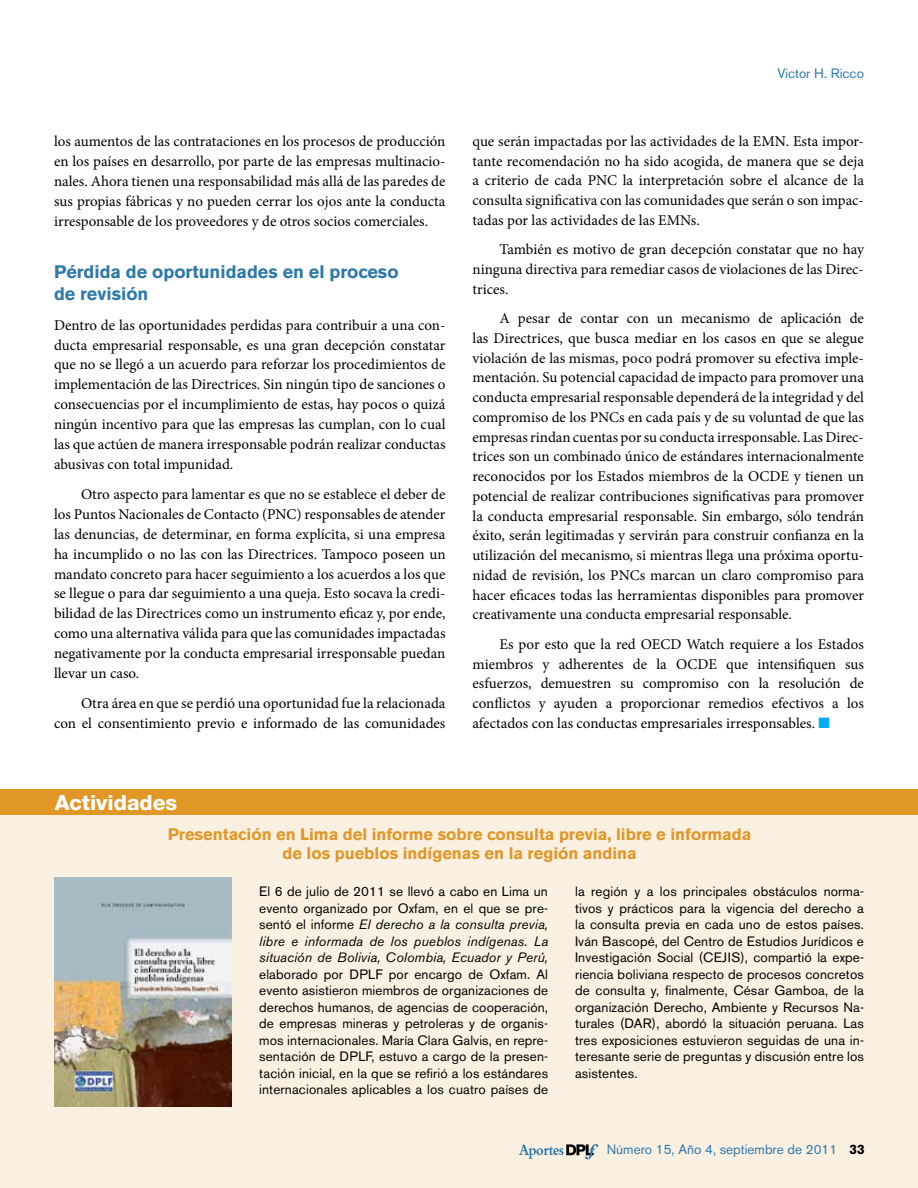
<style>
.page{position:relative;width:918px;height:1188px;background:#fff}
.page>*{position:absolute;margin:0;border:0;box-sizing:border-box;transform-origin:0 0}
.t1{font:800 21px "Helvetica Neue";color:#fff}
.t2{font:700 18px/22px "Akzidenz Grotesk BE";color:#2f79a9}
.t3{font:700 16.5px/19.5px "Akzidenz Grotesk BE";color:#e09726;text-align:center}
.t4{font:15px/19.8px "Minion Pro";color:#000;text-align:justify}
.t5{font:13.5px/16.5px "Akzidenz Grotesk BE";letter-spacing:.01em;color:#000;text-align:justify}
.t6{font:italic 13.5px/16.5px "Akzidenz Grotesk BE";letter-spacing:.01em;color:#000;text-align:justify}
.t7{font:13.5px "Akzidenz Grotesk BE";color:#2f79a9}
.s1{color:#00aeef}
.s2{font-style:normal}
.s3{font-weight:700;color:#000}
</style>
<div class="page">
<div style="left:0;top:809px;width:918px;height:379px;background:#faf0e2"></div>
<div style="left:0;top:789px;width:918px;height:26px;background:#e09726"></div>
<img style="left:55px;top:877px;width:177px;height:230px">
<svg style="left:519px;top:1144px;width:79px;height:15px"></svg>
<p class="t4" style="left:54px;top:131px;width:393px">los aumentos de las contrataciones en los procesos de producción en los países en desarrollo, por parte de las empresas multinacio&shy;nales. Ahora tienen una responsabilidad más allá de las paredes de sus propias fábricas y no pueden cerrar los ojos ante la conducta irresponsable de los proveedores y de otros socios comerciales.</p>
<p class="t2" style="left:54px;top:261px;width:346px">Pérdida de oportunidades en el proceso de revisión</p>
<p class="t4" style="left:54px;top:315px;width:393px">Dentro de las oportunidades perdidas para contribuir a una con&shy;ducta empresarial responsable, es una gran decepción constatar que no se llegó a un acuerdo para reforzar los procedimientos de implementación de las Directrices. Sin ningún tipo de sanciones o consecuencias por el incumplimiento de estas, hay pocos o quizá ningún incentivo para que las empresas las cumplan, con lo cual las que actúen de manera irresponsable podrán realizar conductas abusivas con total impunidad.</p>
<p class="t4" style="left:54px;top:484px;width:393px;text-indent:27px">Otro aspecto para lamentar es que no se establece el deber de los Puntos Nacionales de Contacto (PNC) responsables de atender las denuncias, de determinar, en forma explícita, si una empresa ha incumplido o no las con las Directrices. Tampoco poseen un mandato concreto para hacer seguimiento a los acuerdos a los que se llegue o para dar seguimiento a una queja. Esto socava la credi&shy;bilidad de las Directrices como un instrumento eficaz y, por ende, como una alternativa válida para que las comunidades impactadas negativamente por la conducta empresarial irresponsable puedan llevar un caso.</p>
<p class="t4" style="left:54px;top:693px;width:393px;text-align:right">Otra área en que se perdió una oportunidad fue la relacionada<br>con el consentimiento previo e informado de las comunidades</p>
<p class="t7" style="left:778px;top:65px;width:88px">Victor H. Ricco</p>
<p class="t4" style="left:472px;top:131px;width:393px">que serán impactadas por las actividades de la EMN. Esta impor&shy;tante recomendación no ha sido acogida, de manera que se deja a criterio de cada PNC la interpretación sobre el alcance de la consulta significativa con las comunidades que serán o son impac&shy;tadas por las actividades de las EMNs.</p>
<p class="t4" style="left:472px;top:240px;width:393px;text-indent:27px">También es motivo de gran decepción constatar que no hay ninguna directiva para remediar casos de violaciones de las Direc&shy;trices.</p>
<p class="t4" style="left:472px;top:309px;width:393px;text-indent:27px">A pesar de contar con un mecanismo de aplicación de las Directrices, que busca mediar en los casos en que se alegue violación de las mismas, poco podrá promover su efectiva imple&shy;mentación. Su potencial capacidad de impacto para promover una conducta empresarial responsable dependerá de la integridad y del compromiso de los PNCs en cada país y de su voluntad de que las empresas rindan cuentas por su conducta irresponsable. Las Direc&shy;trices son un combinado único de estándares internacionalmente reconocidos por los Estados miembros de la OCDE y tienen un potencial de realizar contribuciones significativas para promover la conducta empresarial responsable. Sin embargo, sólo tendrán éxito, serán legitimadas y servirán para construir confianza en la utilización del mecanismo, si mientras llega una próxima oportu&shy;nidad de revisión, los PNCs marcan un claro compromiso para hacer eficaces todas las herramientas disponibles para promover creativamente una conducta empresarial responsable.</p>
<p class="t4" style="left:472px;top:634px;width:393px;text-indent:27px">Es por esto que la red OECD Watch requiere a los Estados miembros y adherentes de la OCDE que intensifiquen sus esfuerzos, demuestren su compromiso con la resolución de conflictos y ayuden a proporcionar remedios efectivos a los afectados con las conductas empresariales irresponsables. <span class="s1">■</span></p>
<h1 class="t1" style="left:55px;top:791px;width:124px">Actividades</h1>
<p class="t3" style="left:168px;top:824px;width:585px">Presentación en Lima del informe sobre consulta previa, libre e informada de los pueblos indígenas en la región andina</p>
<p class="t6" style="left:259px;top:883px;width:290px"><span class="s2">El 6 de julio de 2011 se llevó a cabo en Lima un evento organizado por Oxfam, en el que se pre&shy;sentó el informe</span> El derecho a la consulta previa, libre e informada de los pueblos indígenas. La situación de Bolivia, Colombia, Ecuador y Perú,</p>
<p class="t5" style="left:259px;top:966px;width:290px">elaborado por DPLF por encargo de Oxfam. Al evento asistieron miembros de organizaciones de derechos humanos, de agencias de cooperación, de empresas mineras y petroleras y de organis&shy;mos internacionales. María Clara Galvis, en repre&shy;sentación de DPLF, estuvo a cargo de la presen&shy;tación inicial, en la que se refirió a los estándares internacionales aplicables a los cuatro países de</p>
<p class="t5" style="left:575px;top:883px;width:290px">la región y a los principales obstáculos norma&shy;tivos y prácticos para la vigencia del derecho a la consulta previa en cada uno de estos países.<br>Iván Bascopé, del Centro de Estudios Jurídicos e Investigación Social (CEJIS), compartió la expe&shy;riencia boliviana respecto de procesos concretos de consulta y, finalmente, César Gamboa, de la organización Derecho, Ambiente y Recursos Na&shy;turales (DAR), abordó la situación peruana. Las tres exposiciones estuvieron seguidas de una in&shy;teresante serie de preguntas y discusión entre los asistentes.</p>
<p class="t7" style="left:607px;top:1142px;width:259px">Número 15, Año 4, septiembre de 2011 <span class="s3">33</span></p>
</div>
